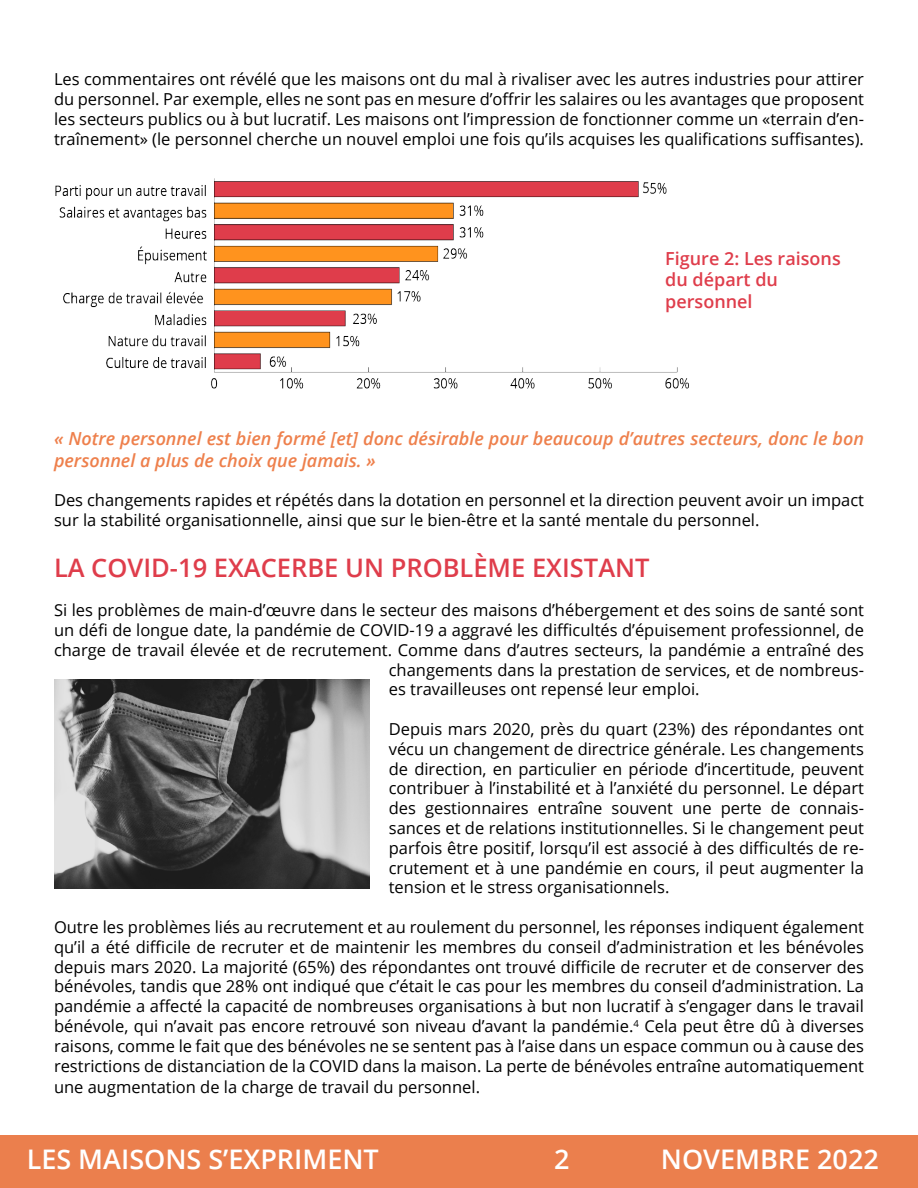
<style>
.page{position:relative;width:918px;height:1188px;background:#fff}
.page>*{position:absolute;margin:0;border:0;box-sizing:border-box;transform-origin:0 0}
.t1{font:600 27px "Open Sans";color:#fff}
.t2{font:600 25.5px "Open Sans";color:#df3d4b}
.t3{font:italic 600 18px/21.6px "Open Sans";color:#ee804c}
.t4{font:600 18px/21.6px "Open Sans";color:#df3d4b}
.t5{font:16.5px/19.8px "Open Sans";color:#000;text-align:justify}
</style>
<div class="page">
<div style="left:0;top:1136px;width:918px;height:52px;background:#eb7f4d"></div>
<img style="left:55px;top:179px;width:634px;height:210px">
<img style="left:54px;top:679px;width:316px;height:210px">
<p class="t5" style="left:54px;top:69px;width:812px">Les commentaires ont révélé que les maisons ont du mal à rivaliser avec les autres industries pour attirer du personnel. Par exemple, elles ne sont pas en mesure d’offrir les salaires ou les avantages que proposent les secteurs publics ou à but lucratif. Les maisons ont l’impression de fonctionner comme un «terrain d’en&shy;traînement» (le personnel cherche un nouvel emploi une fois qu’ils acquises les qualifications suffisantes).</p>
<p class="t4" style="left:665px;top:247px;width:177px">Figure 2: Les raisons du départ du personnel</p>
<p class="t3" style="left:54px;top:428px;width:812px">« Notre personnel est bien formé [et] donc désirable pour beaucoup d’autres secteurs, donc le bon personnel a plus de choix que jamais. »</p>
<p class="t5" style="left:54px;top:490px;width:812px">Des changements rapides et répétés dans la dotation en personnel et la direction peuvent avoir un impact sur la stabilité organisationnelle, ainsi que sur le bien-être et la santé mentale du personnel.</p>
<h2 class="t2" style="left:54px;top:550px;width:597px">LA COVID-19 EXACERBE UN PROBLÈME EXISTANT</h2>
<p class="t5" style="left:54px;top:600px;width:812px">Si les problèmes de main-d’œuvre dans le secteur des maisons d’hébergement et des soins de santé sont</p>
<p class="t5" style="left:54px;top:620px;width:812px">un défi de longue date, la pandémie de COVID-19 a aggravé les difficultés d’épuisement professionnel, de</p>
<p class="t5" style="left:54px;top:640px;width:811px">charge de travail élevée et de recrutement. Comme dans d’autres secteurs, la pandémie a entraîné des</p>
<p class="t5" style="left:389px;top:659px;width:477px">changements dans la prestation de services, et de nombreus-</p>
<p class="t5" style="left:389px;top:679px;width:312px">es travailleuses ont repensé leur emploi.</p>
<p class="t5" style="left:389px;top:719px;width:477px">Depuis mars 2020, près du quart (23%) des répondantes ont vécu un changement de directrice générale. Les changements de direction, en particulier en période d’incertitude, peuvent contribuer à l’instabilité et à l’anxiété du personnel. Le départ des gestionnaires entraîne souvent une perte de connais&shy;sances et de relations institutionnelles. Si le changement peut parfois être positif, lorsqu’il est associé à des difficultés de re&shy;crutement et à une pandémie en cours, il peut augmenter la tension et le stress organisationnels.</p>
<p class="t5" style="left:54px;top:917px;width:812px">Outre les problèmes liés au recrutement et au roulement du personnel, les réponses indiquent également qu’il a été difficile de recruter et de maintenir les membres du conseil d’administration et les bénévoles depuis mars 2020. La majorité (65%) des répondantes ont trouvé difficile de recruter et de conserver des bénévoles, tandis que 28% ont indiqué que c’était le cas pour les membres du conseil d’administration. La pandémie a affecté la capacité de nombreuses organisations à but non lucratif à s’engager dans le travail bénévole, qui n’avait pas encore retrouvé son niveau d’avant la pandémie.<sup>4</sup> Cela peut être dû à diverses raisons, comme le fait que des bénévoles ne se sentent pas à l’aise dans un espace commun ou à cause des restrictions de distanciation de la COVID dans la maison. La perte de bénévoles entraîne automatiquement</p>
<p class="t5" style="left:54px;top:1077px;width:428px">une augmentation de la charge de travail du personnel.</p>
<h1 class="t1" style="left:27px;top:1140px;width:354px">LES MAISONS S’EXPRIMENT</h1>
<h1 class="t1" style="left:554px;top:1140px;width:17px">2</h1>
<h1 class="t1" style="left:661px;top:1140px;width:219px">NOVEMBRE 2022</h1>
</div>
